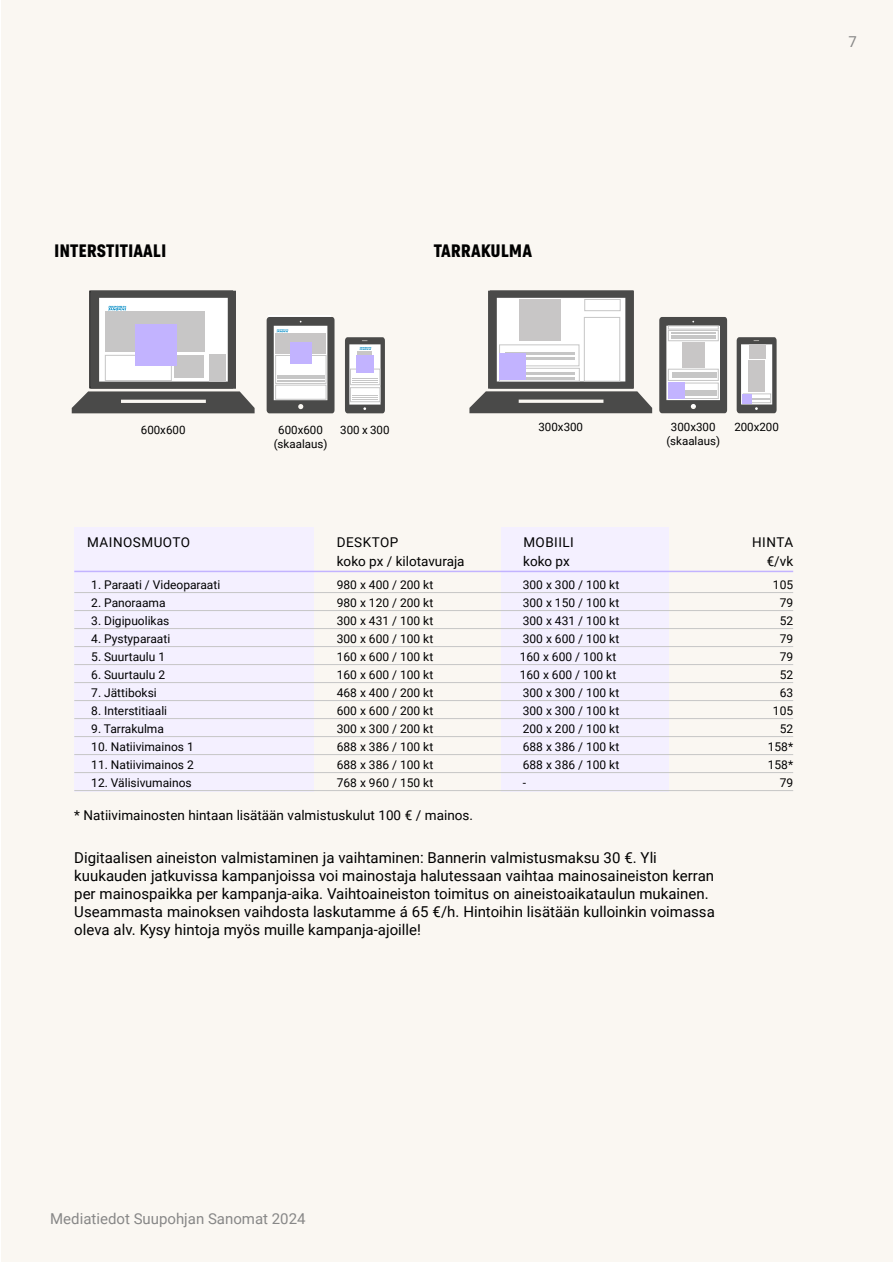
<style>
.page{position:relative;width:893px;height:1263px;background:#fff}
.page>*{position:absolute;margin:0;border:0;box-sizing:border-box;transform-origin:0 0}
.t1{font:700 18px "Grtsk Zetta";color:#000}
.t2{font:15px/18px "Roboto";color:#000}
.t3{font:15px "Roboto";color:#878787}
.t4{font:13.5px "Roboto";color:#000}
.t5{font:13.5px "Roboto";letter-spacing:.035em;color:#000}
.t6{font:12px "Roboto";color:#000}
.t7{font:11.55px/13.8px "Roboto";color:#000;text-align:center}
</style>
<div class="page">
<div style="left:1px;top:1px;width:891px;height:1261px;background:#faf7f2"></div>
<div style="left:268px;top:315px;width:62px;height:86px;background:#fff"></div>
<svg style="left:659px;top:317px;width:68px;height:96px"></svg>
<div style="left:668px;top:369px;width:50px;height:12px;border:1px solid #c6c6c6"></div>
<div style="left:670px;top:383px;width:48px;height:16px;border:1px solid #c6c6c6"></div>
<hr style="left:672px;top:377px;width:44px;height:1px;background:#c6c6c6">
<hr style="left:672px;top:395px;width:44px;height:1px;background:#c6c6c6">
<hr style="left:672px;top:374px;width:44px;height:1px;background:#c6c6c6">
<hr style="left:672px;top:392px;width:44px;height:1px;background:#c6c6c6">
<hr style="left:672px;top:372px;width:44px;height:1px;background:#c6c6c6">
<hr style="left:672px;top:390px;width:44px;height:1px;background:#c6c6c6">
<div style="left:668px;top:382px;width:17px;height:17px;background:#c2b3ff"></div>
<div style="left:668px;top:326px;width:50px;height:3px;border:1px solid #c6c6c6"></div>
<div style="left:668px;top:330px;width:50px;height:11px;border:1px solid #c6c6c6"></div>
<hr style="left:671px;top:337px;width:45px;height:1px;background:#c6c6c6">
<hr style="left:671px;top:335px;width:45px;height:1px;background:#c6c6c6">
<hr style="left:671px;top:333px;width:45px;height:1px;background:#c6c6c6">
<div style="left:682px;top:342px;width:23px;height:25px;background:#c8c6c6"></div>
<svg style="left:737px;top:337px;width:40px;height:76px"></svg>
<div style="left:742px;top:394px;width:9px;height:9px;background:#c2b3ff"></div>
<div style="left:749px;top:344px;width:16px;height:14px;background:#c8c6c6"></div>
<div style="left:748px;top:360px;width:17px;height:32px;background:#c8c6c6"></div>
<svg style="left:469px;top:291px;width:183px;height:122px"></svg>
<div style="left:499px;top:344px;width:80px;height:22px;border:1px solid #c6c6c6"></div>
<hr style="left:505px;top:357px;width:70px;height:3px;background:#c6c6c6">
<hr style="left:505px;top:352px;width:70px;height:2px;background:#c6c6c6">
<div style="left:519px;top:299px;width:41px;height:42px;background:#c8c6c6"></div>
<div style="left:499px;top:368px;width:81px;height:14px;border:1px solid #c6c6c6"></div>
<hr style="left:505px;top:377px;width:70px;height:3px;background:#c6c6c6">
<hr style="left:505px;top:372px;width:70px;height:2px;background:#c6c6c6">
<div style="left:584px;top:317px;width:36px;height:65px;border:1px solid #c6c6c6"></div>
<div style="left:499px;top:353px;width:27px;height:27px;background:#c2b3ff"></div>
<svg style="left:267px;top:317px;width:67px;height:96px"></svg>
<div style="left:290px;top:342px;width:22px;height:22px;background:#c2b3ff"></div>
<svg style="left:345px;top:337px;width:40px;height:76px"></svg>
<div style="left:356px;top:355px;width:18px;height:18px;background:#c2b3ff"></div>
<svg style="left:72px;top:291px;width:183px;height:122px"></svg>
<div style="left:74px;top:527px;width:240px;height:265px;background:#f4f0ff"></div>
<div style="left:502px;top:527px;width:167px;height:265px;background:#f4f0ff"></div>
<hr style="left:74px;top:571px;width:719px;height:1px;background:#c2b3ff">
<hr style="left:74px;top:592px;width:719px;height:1px;background:#c6c6c6">
<hr style="left:74px;top:610px;width:719px;height:1px;background:#c6c6c6">
<hr style="left:74px;top:628px;width:719px;height:1px;background:#c6c6c6">
<hr style="left:74px;top:646px;width:719px;height:1px;background:#c6c6c6">
<hr style="left:74px;top:664px;width:719px;height:1px;background:#c6c6c6">
<hr style="left:74px;top:682px;width:719px;height:1px;background:#c6c6c6">
<hr style="left:74px;top:700px;width:719px;height:1px;background:#c6c6c6">
<hr style="left:74px;top:718px;width:719px;height:1px;background:#c6c6c6">
<hr style="left:74px;top:736px;width:719px;height:1px;background:#c6c6c6">
<hr style="left:74px;top:754px;width:719px;height:1px;background:#c6c6c6">
<hr style="left:74px;top:772px;width:719px;height:1px;background:#c6c6c6">
<hr style="left:74px;top:790px;width:719px;height:1px;background:#c6c6c6">
<p class="t3" style="left:848px;top:32px;width:10px">7</p>
<h1 class="t1" style="left:54px;top:239px;width:114px">INTERSTITIAALI</h1>
<h1 class="t1" style="left:434px;top:239px;width:100px">TARRAKULMA</h1>
<p class="t7" style="left:141px;top:422px;width:46px">600x600</p>
<p class="t7" style="left:274px;top:422px;width:55px">600x600 (skaalaus)</p>
<p class="t7" style="left:340px;top:422px;width:51px">300 x 300</p>
<p class="t7" style="left:538px;top:420px;width:46px">300x300</p>
<p class="t7" style="left:666px;top:420px;width:55px">300x300 (skaalaus)</p>
<p class="t7" style="left:734px;top:420px;width:46px">200x200</p>
<p class="t5" style="left:87px;top:533px;width:104px">MAINOSMUOTO</p>
<p class="t5" style="left:337px;top:533px;width:63px">DESKTOP</p>
<p class="t5" style="left:523px;top:533px;width:52px">MOBIILI</p>
<p class="t4" style="left:752px;top:533px;width:42px">HINTA</p>
<p class="t4" style="left:337px;top:552px;width:129px">koko px / kilotavuraja</p>
<p class="t4" style="left:523px;top:552px;width:48px">koko px</p>
<p class="t4" style="left:767px;top:552px;width:28px">€/vk</p>
<p class="t6" style="left:91px;top:576px;width:131px">1. Paraati / Videoparaati</p>
<p class="t6" style="left:337px;top:576px;width:98px">980 x 400 / 200 kt</p>
<p class="t6" style="left:523px;top:576px;width:98px">300 x 300 / 100 kt</p>
<p class="t6" style="left:773px;top:576px;width:22px">105</p>
<p class="t6" style="left:91px;top:594px;width:76px">2. Panoraama</p>
<p class="t6" style="left:337px;top:594px;width:98px">980 x 120 / 200 kt</p>
<p class="t6" style="left:523px;top:594px;width:98px">300 x 150 / 100 kt</p>
<p class="t6" style="left:780px;top:594px;width:15px">79</p>
<p class="t6" style="left:91px;top:612px;width:80px">3. Digipuolikas</p>
<p class="t6" style="left:337px;top:612px;width:98px">300 x 431 / 100 kt</p>
<p class="t6" style="left:523px;top:612px;width:98px">300 x 431 / 100 kt</p>
<p class="t6" style="left:780px;top:612px;width:15px">52</p>
<p class="t6" style="left:91px;top:630px;width:80px">4. Pystyparaati</p>
<p class="t6" style="left:337px;top:630px;width:98px">300 x 600 / 100 kt</p>
<p class="t6" style="left:523px;top:630px;width:98px">300 x 600 / 100 kt</p>
<p class="t6" style="left:780px;top:630px;width:15px">79</p>
<p class="t6" style="left:91px;top:648px;width:75px">5. Suurtaulu 1</p>
<p class="t6" style="left:337px;top:648px;width:98px">160 x 600 / 100 kt</p>
<p class="t6" style="left:520px;top:648px;width:98px">160 x 600 / 100 kt</p>
<p class="t6" style="left:780px;top:648px;width:15px">79</p>
<p class="t6" style="left:91px;top:666px;width:75px">6. Suurtaulu 2</p>
<p class="t6" style="left:337px;top:666px;width:98px">160 x 600 / 100 kt</p>
<p class="t6" style="left:520px;top:666px;width:98px">160 x 600 / 100 kt</p>
<p class="t6" style="left:780px;top:666px;width:15px">52</p>
<p class="t6" style="left:91px;top:684px;width:67px">7. Jättiboksi</p>
<p class="t6" style="left:337px;top:684px;width:98px">468 x 400 / 200 kt</p>
<p class="t6" style="left:523px;top:684px;width:98px">300 x 300 / 100 kt</p>
<p class="t6" style="left:780px;top:684px;width:15px">63</p>
<p class="t6" style="left:91px;top:702px;width:77px">8. Interstitiaali</p>
<p class="t6" style="left:337px;top:702px;width:98px">600 x 600 / 200 kt</p>
<p class="t6" style="left:523px;top:702px;width:98px">300 x 300 / 100 kt</p>
<p class="t6" style="left:773px;top:702px;width:22px">105</p>
<p class="t6" style="left:91px;top:720px;width:74px">9. Tarrakulma</p>
<p class="t6" style="left:337px;top:720px;width:98px">300 x 300 / 200 kt</p>
<p class="t6" style="left:523px;top:720px;width:98px">200 x 200 / 100 kt</p>
<p class="t6" style="left:780px;top:720px;width:15px">52</p>
<p class="t6" style="left:91px;top:738px;width:104px">10. Natiivimainos 1</p>
<p class="t6" style="left:337px;top:738px;width:98px">688 x 386 / 100 kt</p>
<p class="t6" style="left:523px;top:738px;width:98px">688 x 386 / 100 kt</p>
<p class="t6" style="left:768px;top:738px;width:27px">158*</p>
<p class="t6" style="left:91px;top:756px;width:104px">11. Natiivimainos 2</p>
<p class="t6" style="left:337px;top:756px;width:98px">688 x 386 / 100 kt</p>
<p class="t6" style="left:523px;top:756px;width:98px">688 x 386 / 100 kt</p>
<p class="t6" style="left:768px;top:756px;width:27px">158*</p>
<p class="t6" style="left:91px;top:774px;width:102px">12. Välisivumainos</p>
<p class="t6" style="left:337px;top:774px;width:98px">768 x 960 / 150 kt</p>
<p class="t6" style="left:523px;top:774px;width:5px">-</p>
<p class="t6" style="left:780px;top:774px;width:15px">79</p>
<p class="t4" style="left:74px;top:806px;width:400px">* Natiivimainosten hintaan lisätään valmistuskulut 100 € / mainos.</p>
<p class="t2" style="left:74px;top:848px;width:642px">Digitaalisen aineiston valmistaminen ja vaihtaminen: Bannerin valmistusmaksu 30 €. Yli kuukauden jatkuvissa kampanjoissa voi mainostaja halutessaan vaihtaa mainosaineiston kerran per mainospaikka per kampanja-aika. Vaihtoaineiston toimitus on aineistoaikataulun mukainen.<br>Useammasta mainoksen vaihdosta laskutamme á 65 €/h. Hintoihin lisätään kulloinkin voimassa oleva alv. Kysy hintoja myös muille kampanja-ajoille!</p>
<p class="t3" style="left:50px;top:1208px;width:257px">Mediatiedot Suupohjan Sanomat 2024</p>
</div>
